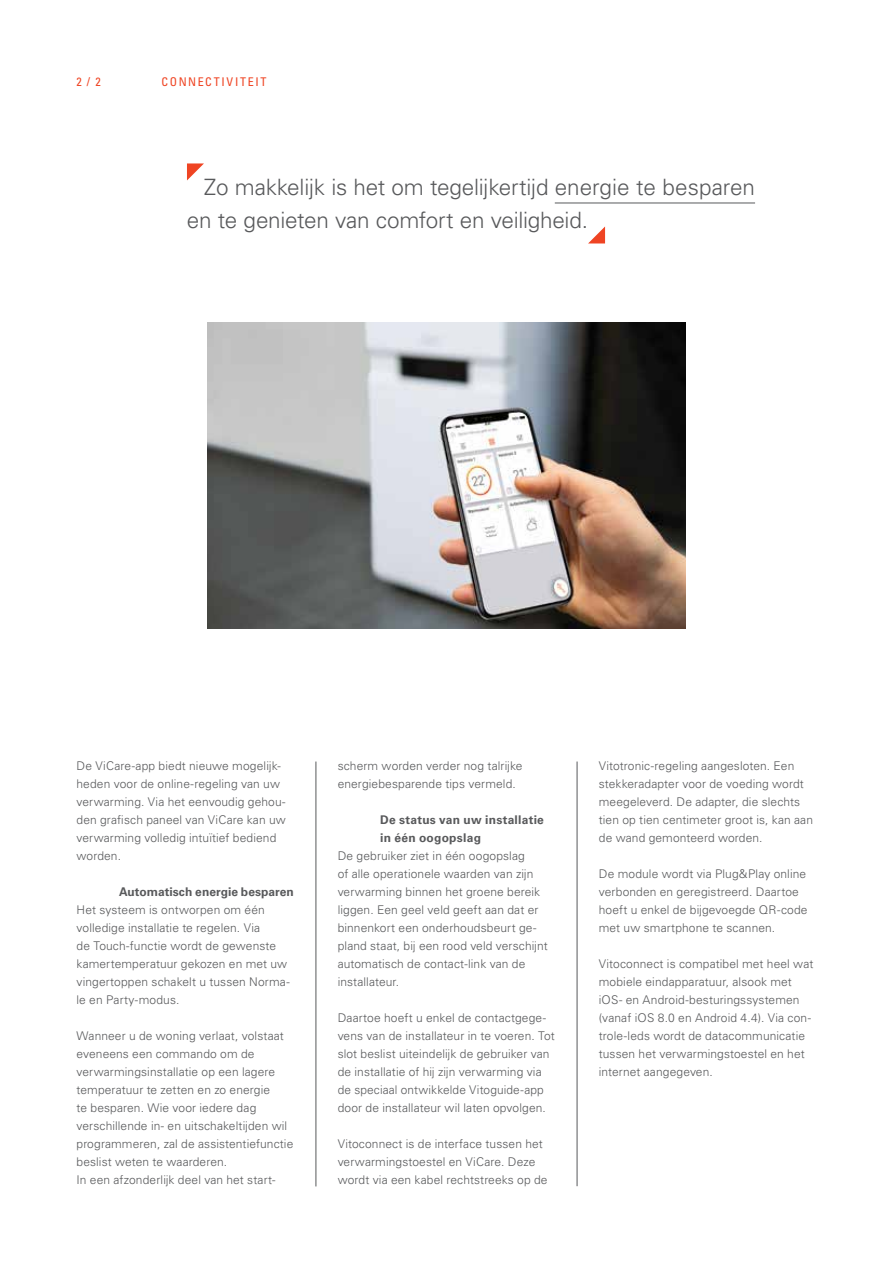
<style>
.page{position:relative;width:893px;height:1263px;background:#fff}
.page>*{position:absolute;margin:0;border:0;box-sizing:border-box;transform-origin:0 0}
.t1{font:300 22.5px/33px "Univers LTCYR 45";letter-spacing:-.01em;color:#58595b}
.t2{font:300 12px/18px "Univers LTCYR 45";letter-spacing:.01em;color:#58595b}
.t3{font:700 12px/18px "Univers LTCYR 65";letter-spacing:.015em;color:#58595b}
.t4{font:condensed 12px "Univers LTCYR 57";letter-spacing:.145em;color:#ef4423}
</style>
<div class="page">
<img style="left:207px;top:323px;width:479px;height:306px">
<hr style="left:555px;top:203px;width:200px;height:1px;background:#58595b">
<svg style="left:187px;top:163px;width:17px;height:17px"></svg>
<svg style="left:588px;top:226px;width:17px;height:17px"></svg>
<hr style="left:316px;top:761px;width:1px;height:425px;background:#58595b">
<hr style="left:577px;top:761px;width:1px;height:425px;background:#58595b">
<p class="t4" style="left:77px;top:74px;width:26px">2 / 2</p>
<p class="t4" style="left:162px;top:74px;width:106px">CONNECTIVITEIT</p>
<h1 class="t1" style="left:187px;top:170px;width:570px;text-indent:17px">Zo makkelijk is het om tegelijkertijd energie te besparen en te genieten van comfort en veiligheid.</h1>
<p class="t2" style="left:77px;top:756px;width:211px">De ViCare-app biedt nieuwe mogelijk&shy;heden voor de online-regeling van uw verwarming. Via het eenvoudig gehou&shy;den grafisch paneel van ViCare kan uw verwarming volledig intuïtief bediend worden.</p>
<p class="t3" style="left:119px;top:882px;width:176px">Automatisch energie besparen</p>
<p class="t2" style="left:77px;top:900px;width:215px">Het systeem is ontworpen om één volledige installatie te regelen. Via<br>de Touch-functie wordt de gewenste kamertemperatuur gekozen en met uw vingertoppen schakelt u tussen Norma&shy;le en Party-modus.</p>
<p class="t2" style="left:77px;top:1026px;width:218px">Wanneer u de woning verlaat, volstaat eveneens een commando om de verwarmingsinstallatie op een lagere temperatuur te zetten en zo energie<br>te besparen. Wie voor iedere dag verschillende in- en uitschakeltijden wil programmeren, zal de assistentiefunctie beslist weten te waarderen.<br>In een afzonderlijk deel van het start-</p>
<p class="t2" style="left:338px;top:756px;width:186px">scherm worden verder nog talrijke energiebesparende tips vermeld.</p>
<p class="t3" style="left:380px;top:810px;width:165px">De status van uw installatie in één oogopslag</p>
<p class="t2" style="left:338px;top:846px;width:212px">De gebruiker ziet in één oogopslag<br>of alle operationele waarden van zijn verwarming binnen het groene bereik liggen. Een geel veld geeft aan dat er binnenkort een onderhoudsbeurt ge&shy;pland staat, bij een rood veld verschijnt automatisch de contact-link van de installateur.</p>
<p class="t2" style="left:338px;top:1008px;width:219px">Daartoe hoeft u enkel de contactgege&shy;vens van de installateur in te voeren. Tot slot beslist uiteindelijk de gebruiker van de installatie of hij zijn verwarming via de speciaal ontwikkelde Vitoguide-app door de installateur wil laten opvolgen.</p>
<p class="t2" style="left:338px;top:1134px;width:211px">Vitoconnect is de interface tussen het verwarmingstoestel en ViCare. Deze wordt via een kabel rechtstreeks op de</p>
<p class="t2" style="left:599px;top:756px;width:216px">Vitotronic-regeling aangesloten. Een stekkeradapter voor de voeding wordt meegeleverd. De adapter, die slechts tien op tien centimeter groot is, kan aan de wand gemonteerd worden.</p>
<p class="t2" style="left:599px;top:864px;width:210px">De module wordt via Plug&amp;Play online verbonden en geregistreerd. Daartoe hoeft u enkel de bijgevoegde QR-code met uw smartphone te scannen.</p>
<p class="t2" style="left:599px;top:954px;width:216px">Vitoconnect is compatibel met heel wat mobiele eindapparatuur, alsook met iOS- en Android-besturingssystemen (vanaf iOS 8.0 en Android 4.4). Via con&shy;trole-leds wordt de datacommunicatie tussen het verwarmingstoestel en het internet aangegeven.</p>
</div>
